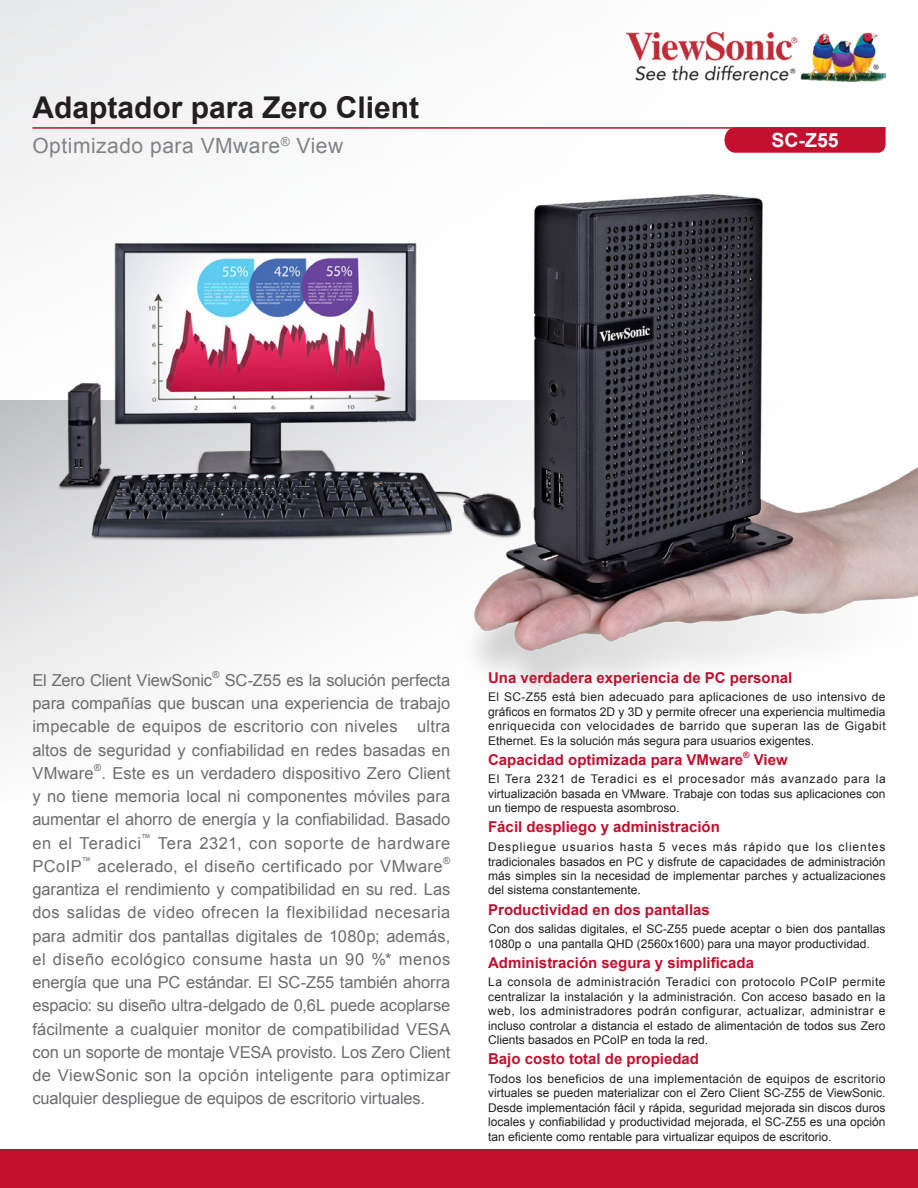
<style>
.page{position:relative;width:918px;height:1188px;background:#fff}
.page>*{position:absolute;margin:0;border:0;box-sizing:border-box;transform-origin:0 0}
.t1{font:700 30px "Arial";color:#231f20}
.t2{font:21px "Arial";letter-spacing:.025em;color:#818285}
.t3{font:700 19.5px "Arial";color:#fff}
.t4{font:16.5px/23.2px "Arial";color:#6c6d70;text-align:justify}
.t5{font:16.5px "Arial";letter-spacing:.02em;color:#6c6d70}
.t6{font:16.5px "Arial";letter-spacing:.035em;color:#6c6d70}
.t7{font:700 15px "Arial";color:#c3102f}
.t8{font:12px/14.4px "Arial";color:#231f20;text-align:justify}
.t9{font:9.6px "Arial";color:#6c6d70}
.t10{font:700 8.7px "Arial";color:#c3102f}
</style>
<div class="page">
<div style="left:0;top:0;width:917px;height:405px;background:#f9f9fa"></div>
<img style="left:0;top:194px;width:918px;height:533px">
<img style="left:627px;top:32px;width:259px;height:50px">
<hr style="left:32px;top:127px;width:854px;height:2px;background:#c3102f">
<svg style="left:724px;top:127px;width:162px;height:26px;background:#c41735"></svg>
<div style="left:0;top:1150px;width:918px;height:38px;background:#c3102f"></div>
<p class="t1" style="left:32px;top:88px;width:388px">Adaptador para Zero Client</p>
<p class="t2" style="left:32px;top:131px;width:312px">Optimizado para VMware<sup>®</sup> View</p>
<p class="t3" style="left:772px;top:127px;width:69px">SC-Z55</p>
<p class="t4" style="left:32px;top:669px;width:181px">El Zero Client ViewSonic</p>
<p class="t9" style="left:213px;top:668px;width:9px">®</p>
<p class="t4" style="left:32px;top:669px;width:419px;text-indent:192px">SC-Z55 es la solución perfecta para compañías que buscan una experiencia de trabajo impecable de equipos de escritorio con niveles ultra altos de seguridad y confiabilidad en redes basadas en VMware</p>
<p class="t9" style="left:94px;top:761px;width:9px">®</p>
<p class="t4" style="left:32px;top:762px;width:419px;text-indent:69px">. Este es un verdadero dispositivo Zero Client y no tiene memoria local ni componentes móviles para aumentar el ahorro de energía y la confiabilidad. Basado en el Teradici</p>
<p class="t9" style="left:141px;top:831px;width:11px">™</p>
<p class="t6" style="left:158px;top:832px;width:294px">Tera 2321, con soporte de hardware</p>
<p class="t5" style="left:98px;top:855px;width:346px">acelerado, el diseño certificado por VMware</p>
<p class="t9" style="left:443px;top:854px;width:9px">®</p>
<p class="t4" style="left:32px;top:878px;width:419px">garantiza el rendimiento y compatibilidad en su red. Las dos salidas de video ofrecen la flexibilidad necesaria para admitir dos pantallas digitales de 1080p; además, el diseño ecológico consume hasta un 90 %* menos energía que una PC estándar. El SC-Z55 también ahorra espacio: su diseño ultra-delgado de 0,6L puede acoplarse fácilmente a cualquier monitor de compatibilidad VESA con un soporte de montaje VESA provisto. Los Zero Client de ViewSonic son la opción inteligente para optimizar cualquier despliegue de equipos de escritorio virtuales.</p>
<p class="t9" style="left:81px;top:854px;width:11px">™</p>
<p class="t4" style="left:32px;top:855px;width:51px">PCoIP</p>
<p class="t7" style="left:488px;top:668px;width:306px">Una verdadera experiencia de PC personal</p>
<p class="t8" style="left:488px;top:690px;width:399px">El SC-Z55 está bien adecuado para aplicaciones de uso intensivo de gráficos en formatos 2D y 3D y permite ofrecer una experiencia multimedia enriquecida con velocidades de barrido que superan las de Gigabit Ethernet. Es la solución más segura para usuarios exigentes.</p>
<p class="t7" style="left:488px;top:750px;width:257px">Capacidad optimizada para VMware</p>
<p class="t10" style="left:743px;top:749px;width:8px">®</p>
<p class="t7" style="left:754px;top:750px;width:35px">View</p>
<p class="t8" style="left:488px;top:772px;width:399px">El Tera 2321 de Teradici es el procesador más avanzado para la virtualización basada en VMware. Trabaje con todas sus aplicaciones con un tiempo de respuesta asombroso.</p>
<p class="t7" style="left:488px;top:817px;width:233px">Fácil despliego y administración</p>
<p class="t8" style="left:488px;top:840px;width:399px">Despliegue usuarios hasta 5 veces más rápido que los clientes tradicionales basados en PC y disfrute de capacidades de administración más simples sin la necesidad de implementar parches y actualizaciones del sistema constantemente.</p>
<p class="t7" style="left:488px;top:899px;width:223px">Productividad en dos pantallas</p>
<p class="t8" style="left:488px;top:922px;width:399px">Con dos salidas digitales, el SC-Z55 puede aceptar o bien dos pantallas<br>1080p o una pantalla QHD (2560x1600) para una mayor productividad.</p>
<p class="t7" style="left:488px;top:953px;width:267px">Administración segura y simplificada</p>
<p class="t8" style="left:488px;top:975px;width:399px">La consola de administración Teradici con protocolo PCoIP permite centralizar la instalación y la administración. Con acceso basado en la web, los administradores podrán configurar, actualizar, administrar e incluso controlar a distancia el estado de alimentación de todos sus Zero Clients basados en PCoIP en toda la red.</p>
<p class="t7" style="left:488px;top:1049px;width:212px">Bajo costo total de propiedad</p>
<p class="t8" style="left:488px;top:1072px;width:399px">Todos los beneficios de una implementación de equipos de escritorio virtuales se pueden materializar con el Zero Client SC-Z55 de ViewSonic.<br>Desde implementación fácil y rápida, seguridad mejorada sin discos duros locales y confiabilidad y productividad mejorada, el SC-Z55 es una opción tan eficiente como rentable para virtualizar equipos de escritorio.</p>
</div>
